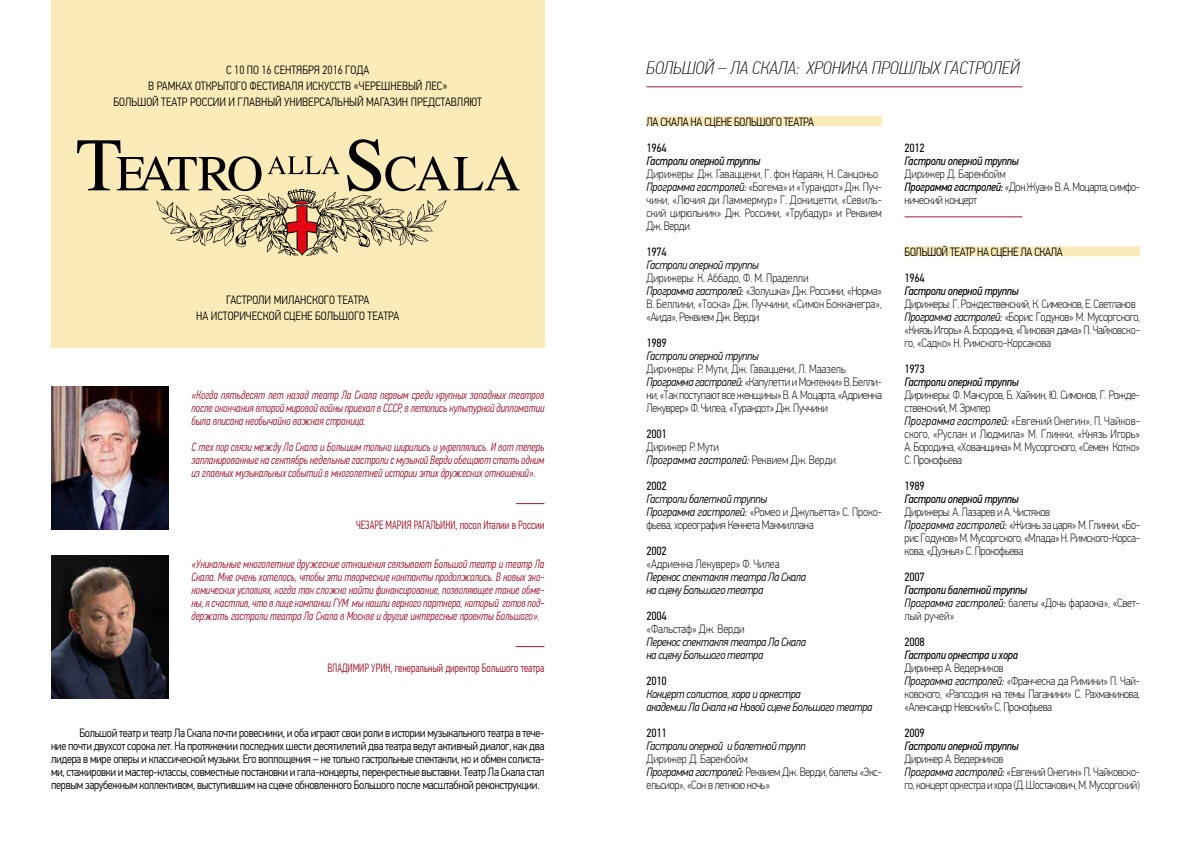
<style>
.page{position:relative;width:1191px;height:842px;background:#fff}
.page>*{position:absolute;margin:0;border:0;box-sizing:border-box;transform-origin:0 0}
.t1{font:italic 100 18px "PF Din Text Cond Pro";letter-spacing:.01em;color:#000}
.t2{font:100 12px/13px "PF Din Text Cond Pro";letter-spacing:-.025em;color:#000}
.t3{font:italic 300 12px/13px "PF Din Text Comp Pro";color:#9c1a31;text-align:justify}
.t4{font:300 12px/13px "PF Din Text Cond Pro";color:#000;text-align:center}
.t5{font:100 12px/13px "PF Din Text Cond Pro";color:#000}
.t6{font:italic 300 12px/13px "PF Din Text Cond Pro";letter-spacing:-.025em;color:#000}
.t7{font:italic 12px "PF Din Text Cond Pro";letter-spacing:-.025em;color:#000}
.t8{font:300 12px "PF Din Text Comp Pro";color:#9c1a31}
.t9{font:12px "PF Din Text Cond Pro";letter-spacing:-.025em;color:#000}
.t10{font:300 12px "PF Din Text Cond Pro";letter-spacing:-.025em;color:#000}
.s1{font-weight:300;font-style:italic}
.s2{font-weight:400;font-style:italic}
</style>
<div class="page">
<div style="left:51px;top:0;width:493px;height:347px;background:#fbebb8"></div>
<img style="left:51px;top:386px;width:118px;height:143px">
<img style="left:51px;top:555px;width:118px;height:143px">
<svg style="left:516px;top:503px;width:28px;height:1px"></svg>
<svg style="left:516px;top:646px;width:28px;height:1px"></svg>
<hr style="left:904px;top:216px;width:118px;height:1px;background:#9c1a31">
<hr style="left:646px;top:86px;width:376px;height:1px;background:#9c1a31">
<svg style="left:77px;top:140px;width:184px;height:51px"></svg>
<svg style="left:268px;top:156px;width:72px;height:18px"></svg>
<svg style="left:347px;top:139px;width:172px;height:52px"></svg>
<img style="left:156px;top:190px;width:292px;height:65px">
<div style="left:646px;top:116px;width:236px;height:10px;background:#fbebb8"></div>
<div style="left:904px;top:246px;width:236px;height:10px;background:#fbebb8"></div>
<p class="t4" style="left:113px;top:62px;width:370px;line-height:16px">С 10 ПО 16 СЕНТЯБРЯ 2016 ГОДА<br>В РАМКАХ ОТКРЫТОГО ФЕСТИВАЛЯ ИСКУССТВ «ЧЕРЕШНЕВЫЙ ЛЕС»<br>БОЛЬШОЙ ТЕАТР РОССИИ И ГЛАВНЫЙ УНИВЕРСАЛЬНЫЙ МАГАЗИН ПРЕДСТАВЛЯЮТ</p>
<p class="t4" style="left:196px;top:292px;width:205px;line-height:16px">ГАСТРОЛИ МИЛАНСКОГО ТЕАТРА<br>НА ИСТОРИЧЕСКОЙ СЦЕНЕ БОЛЬШОГО ТЕАТРА</p>
<p class="t3" style="left:191px;top:389px;width:354px">«Когда пятьдесят лет назад театр Ла Скала первым среди крупных западных театров после окончания второй мировой войны приехал в СССР, в летопись культурной дипломатии была вписана необычайно важная страница.</p>
<p class="t3" style="left:191px;top:441px;width:354px">С тех пор связи между Ла Скала и Большим только ширились и укреплялись. И вот теперь запланированные на сентябрь недельные гастроли с музыкой Верди обещают стать одним из главных музыкальных событий в многолетней истории этих дружеских отношений».</p>
<p class="t8" style="left:356px;top:518px;width:190px">ЧЕЗАРЕ МАРИЯ РАГАЛЬИНИ, посол Италии в России</p>
<p class="t3" style="left:191px;top:558px;width:354px">«Уникальные многолетние дружеские отношения связывают Большой театр и театр Ла Скала. Мне очень хотелось, чтобы эти творческие контакты продолжались. В новых эко&shy;номических условиях, когда так сложно найти финансирование, позволяющее такие обме&shy;ны, я счастлив, что в лице компании ГУМ мы нашли верного партнера, который готов под&shy;держать гастроли театра Ла Скала в Москве и другие интересные проекты Большого».</p>
<p class="t8" style="left:327px;top:661px;width:219px">ВЛАДИМИР УРИН, генеральный директор Большого театра</p>
<p class="t4" style="left:51px;top:727px;width:495px;text-align:justify;text-indent:28px">Большой театр и театр Ла Скала почти ровесники, и оба играют свои роли в истории музыкального театра в тече&shy;ние почти двухсот сорока лет. На протяжении последних шести десятилетий два театра ведут активный диалог, как два лидера в мире оперы и классической музыки. Его воплощения – не только гастрольные спектакли, но и обмен солиста&shy;ми, стажировки и мастер-классы, совместные постановки и гала-концерты, перекрестные выставки. Театр Ла Скала стал первым зарубежным коллективом, выступившим на сцене обновленного Большого после масштабной реконструкции.</p>
<h1 class="t1" style="left:646px;top:58px;width:374px">БОЛЬШОЙ – ЛА СКАЛА: ХРОНИКА ПРОШЛЫХ ГАСТРОЛЕЙ</h1>
<p class="t10" style="left:646px;top:115px;width:169px">ЛА СКАЛА НА СЦЕНЕ БОЛЬШОГО ТЕАТРА</p>
<p class="t9" style="left:646px;top:141px;width:22px">1964</p>
<p class="t7" style="left:646px;top:154px;width:116px">Гастроли оперной труппы</p>
<p class="t5" style="left:646px;top:168px;width:237px">Дирижеры: Дж. Гаваццени, Г. фон Караян, Н. Санцоньо <span class="s1">Программа гастролей:</span> «Богема» и «Турандот» Дж. Пуч&shy;чини, «Лючия ди Ламмермур» Г. Доницетти, «Севиль&shy;ский цирюльник» Дж. Россини, «Трубадур» и Реквием Дж. Верди</p>
<p class="t9" style="left:646px;top:245px;width:22px">1974</p>
<p class="t6" style="left:646px;top:259px;width:114px">Гастроли оперной труппы</p>
<p class="t5" style="left:646px;top:271px;width:237px">Дирижеры: К. Аббадо, Ф. М. Праделли<br><span class="s1">Программа гастролей:</span> «Золушка» Дж. Россини, «Норма» В. Беллини, «Тоска» Дж. Пуччини, «Симон Бокканегра», «Аида», Реквием Дж. Верди</p>
<p class="t9" style="left:646px;top:336px;width:22px">1989</p>
<p class="t6" style="left:646px;top:350px;width:114px">Гастроли оперной труппы</p>
<p class="t2" style="left:646px;top:362px;width:237px">Дирижеры: Р. Мути, Дж. Гаваццени, Л. Маазель <span class="s1">Программа гастролей:</span> «Капулетти и Монтекки» В. Белли&shy;ни, «Так поступают все женщины» В.А.Моцарта, «Адриенна Лекуврер» Ф.Чилеа, «Турандот» Дж. Пуччини</p>
<p class="t9" style="left:646px;top:427px;width:22px">2001</p>
<p class="t5" style="left:646px;top:440px;width:191px">Дирижер Р. Мути<br><span class="s1">Программа гастролей:</span> Реквием Дж. Верди</p>
<p class="t9" style="left:646px;top:479px;width:22px">2002</p>
<p class="t2" style="left:646px;top:492px;width:237px"><span class="s1">Гастроли балетной труппы<br>Программа гастролей:</span> «Ромео и Джульетта» С. Проко&shy;фьева, хореография Кеннета Макмиллана</p>
<p class="t9" style="left:646px;top:544px;width:22px">2002</p>
<p class="t5" style="left:646px;top:557px;width:135px">«Адриенна Лекуврер» Ф. Чилеа</p>
<p class="t6" style="left:646px;top:571px;width:161px">Перенос спектакля театра Ла Скала на сцену Большого театра</p>
<p class="t9" style="left:646px;top:609px;width:22px">2004</p>
<p class="t5" style="left:646px;top:622px;width:100px">«Фальстаф» Дж. Верди</p>
<p class="t6" style="left:646px;top:636px;width:161px">Перенос спектакля театра Ла Скала на сцену Большого театра</p>
<p class="t9" style="left:646px;top:674px;width:22px">2010</p>
<p class="t6" style="left:646px;top:688px;width:227px">Концерт солистов, хора и оркестра<br>академии Ла Скала на Новой сцене Большого театра</p>
<p class="t9" style="left:646px;top:726px;width:22px">2011</p>
<p class="t6" style="left:646px;top:740px;width:161px">Гастроли оперной и балетной трупп</p>
<p class="t2" style="left:646px;top:752px;width:237px">Дирижер Д. Баренбойм<br><span class="s1">Программа гастролей:</span> Реквием Дж. Верди, балеты «Экс&shy;ельсиор», «Сон в летнюю ночь»</p>
<p class="t9" style="left:904px;top:141px;width:22px">2012</p>
<p class="t7" style="left:904px;top:154px;width:116px">Гастроли оперной труппы</p>
<p class="t2" style="left:904px;top:168px;width:237px">Дирижер Д. Баренбойм<br><span class="s2">Программа гастролей:</span>«Дон Жуан» В.А.Моцарта, симфо&shy;нический концерт</p>
<p class="t10" style="left:904px;top:245px;width:160px">БОЛЬШОЙ ТЕАТР НА СЦЕНЕ ЛА СКАЛА</p>
<p class="t9" style="left:904px;top:271px;width:22px">1964</p>
<p class="t7" style="left:904px;top:284px;width:116px">Гастроли оперной труппы</p>
<p class="t2" style="left:904px;top:297px;width:237px">Дирижеры: Г. Рождественский, К. Симеонов, Е. Светланов <span class="s1">Программа гастролей:</span> «Борис Годунов» М. Мусоргского, «Князь Игорь» А. Бородина, «Пиковая дама» П. Чайковско&shy;го, «Садко» Н. Римского-Корсакова</p>
<p class="t9" style="left:904px;top:362px;width:22px">1973</p>
<p class="t7" style="left:904px;top:375px;width:116px">Гастроли оперной труппы</p>
<p class="t2" style="left:904px;top:388px;width:237px">Дирижеры: Ф. Мансуров, Б. Хайкин, Ю. Симонов, Г. Рожде&shy;ственский, М. Эрмлер<br><span class="s1">Программа гастролей:</span> «Евгений Онегин», П. Чайков&shy;ского, «Руслан и Людмила» М. Глинки, «Князь Игорь» А. Бородина, «Хованщина» М. Мусоргского, «Семен Котко» С. Прокофьева</p>
<p class="t9" style="left:904px;top:479px;width:22px">1989</p>
<p class="t7" style="left:904px;top:492px;width:116px">Гастроли оперной труппы</p>
<p class="t2" style="left:904px;top:505px;width:237px">Дирижеры: А. Лазарев и А. Чистяков<br><span class="s1">Программа гастролей:</span> «Жизнь за царя» М. Глинки, «Бо&shy;рис Годунов» М. Мусоргского, «Млада» Н. Римского-Корса&shy;кова, «Дуэнья» С. Прокофьева</p>
<p class="t9" style="left:904px;top:570px;width:22px">2007</p>
<p class="t2" style="left:904px;top:583px;width:237px"><span class="s2">Гастроли балетной труппы<br></span><span class="s1">Программа гастролей:</span> балеты «Дочь фараона», «Свет&shy;лый ручей»</p>
<p class="t9" style="left:904px;top:635px;width:22px">2008</p>
<p class="t7" style="left:904px;top:648px;width:115px">Гастроли оркестра и хора</p>
<p class="t2" style="left:904px;top:661px;width:237px">Дирижер А. Ведерников<br><span class="s1">Программа гастролей:</span> «Франческа да Римини» П. Чай&shy;ковского, «Рапсодия на темы Паганини» С. Рахманинова, «Александр Невский» С. Прокофьева</p>
<p class="t9" style="left:904px;top:726px;width:22px">2009</p>
<p class="t7" style="left:904px;top:739px;width:116px">Гастроли оперной труппы</p>
<p class="t2" style="left:904px;top:752px;width:237px">Дирижер А. Ведерников<br><span class="s1">Программа гастролей:</span> «Евгений Онегин» П. Чайковско&shy;го, концерт оркестра и хора (Д. Шостакович, М. Мусоргский)</p>
</div>
